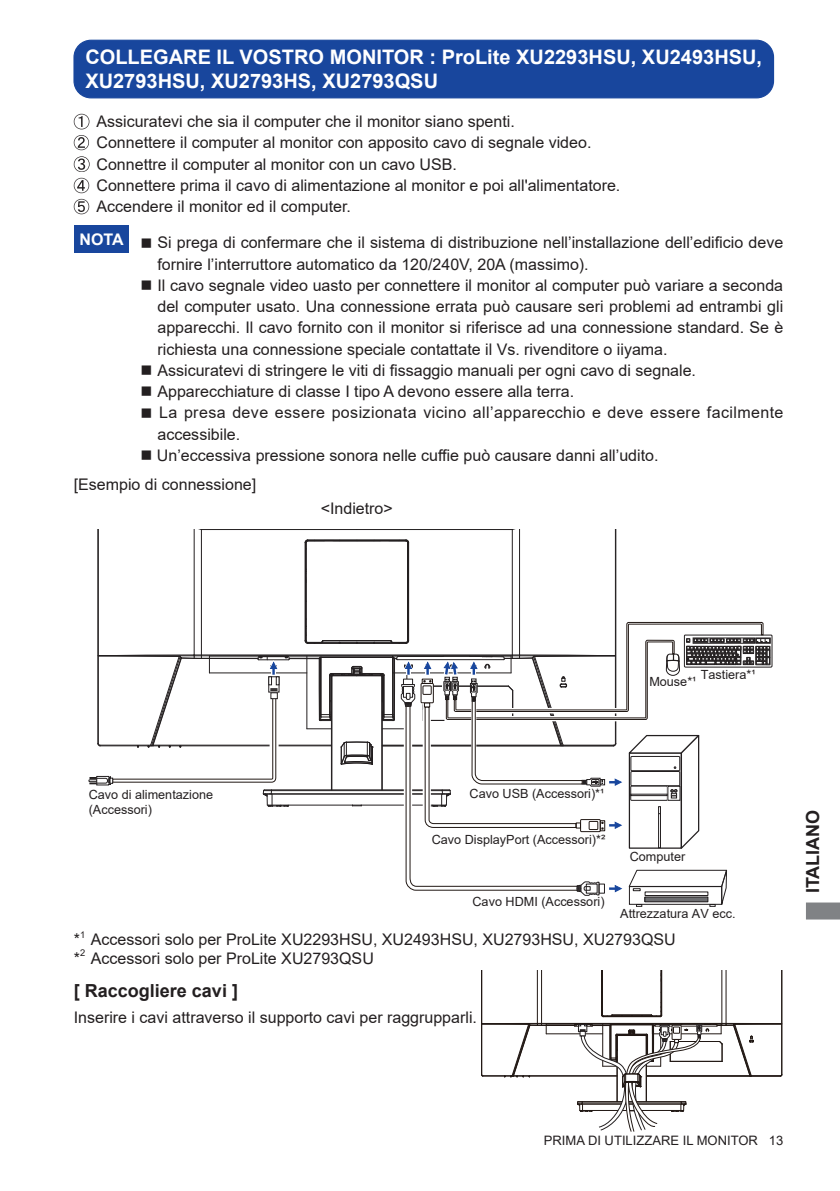
<style>
.page{position:relative;width:840px;height:1191px;background:#fff}
.page>*{position:absolute;margin:0;border:0;box-sizing:border-box;transform-origin:0 0}
.t1{font:700 20px/24px "Arial";color:#fff}
.t2{font:700 18px "Arial";color:#231f20}
.t3{font:16px/21.2px "Arial";color:#231f20}
.t4{font:16px/21.2px "Arial";letter-spacing:.025em;color:#231f20}
.t5{font:13px "Arial";color:#231f20}
.t6{font:12.6px/15.2px "Arial";color:#231f20}
.t7{font:9.4px "Arial";color:#231f20}
</style>
<div class="page">
<svg style="left:806px;top:902px;width:33px;height:17px"></svg>
<div style="left:74px;top:40px;width:699px;height:58px;background:#18469d;border-radius:17px"></div>
<div style="left:73px;top:40px;width:700px;height:58px;border:1px solid #18469d;border-radius:17px"></div>
<svg style="left:74px;top:114px;width:15px;height:15px"></svg>
<svg style="left:74px;top:135px;width:15px;height:15px"></svg>
<svg style="left:74px;top:156px;width:15px;height:16px"></svg>
<svg style="left:74px;top:178px;width:15px;height:15px"></svg>
<svg style="left:74px;top:199px;width:15px;height:15px"></svg>
<div style="left:74px;top:226px;width:55px;height:27px;background:#18469d"></div>
<hr style="left:97px;top:529px;width:1px;height:214px;background:#231f20">
<hr style="left:98px;top:529px;width:1px;height:126px;background:#231f20">
<hr style="left:194px;top:529px;width:1px;height:126px;background:#231f20">
<hr style="left:201px;top:529px;width:1px;height:129px;background:#231f20">
<hr style="left:511px;top:529px;width:1px;height:129px;background:#231f20">
<hr style="left:519px;top:529px;width:1px;height:126px;background:#231f20">
<hr style="left:614px;top:529px;width:1px;height:126px;background:#231f20">
<hr style="left:615px;top:529px;width:1px;height:214px;background:#231f20">
<svg style="left:193px;top:529px;width:323px;height:1px"></svg>
<div style="left:683px;top:634px;width:88px;height:33px;border:1px solid #231f20"></div>
<div style="left:755px;top:638px;width:15px;height:5px;border:1px solid #231f20"></div>
<svg style="left:88px;top:539px;width:681px;height:368px"></svg>
<hr style="left:481px;top:970px;width:1px;height:53px;background:#211814">
<hr style="left:536px;top:970px;width:1px;height:53px;background:#211814">
<hr style="left:541px;top:970px;width:1px;height:55px;background:#211814">
<hr style="left:721px;top:970px;width:1px;height:55px;background:#211814">
<hr style="left:725px;top:970px;width:1px;height:53px;background:#211814">
<hr style="left:780px;top:970px;width:1px;height:53px;background:#211814">
<hr style="left:781px;top:970px;width:1px;height:104px;background:#211814">
<svg style="left:601px;top:970px;width:61px;height:47px"></svg>
<svg style="left:481px;top:1023px;width:301px;height:109px"></svg>
<p class="t1" style="left:85px;top:45px;width:678px">COLLEGARE IL VOSTRO MONITOR : ProLite XU2293HSU, XU2493HSU,<br>XU2793HSU, XU2793HS, XU2793QSU</p>
<p class="t3" style="left:96px;top:111px;width:525px">Assicuratevi che sia il computer che il monitor siano spenti.<br>Connettere il computer al monitor con apposito cavo di segnale video.<br>Connettre il computer al monitor con un cavo USB.<br>Connettere prima il cavo di alimentazione al monitor e poi all'alimentatore.<br>Accendere il monitor ed il computer.</p>
<p class="t3" style="left:157px;top:232px;width:627px;text-indent:-78px"><sup>NOTA</sup> ■ Si prega di confermare che il sistema di distribuzione nell’installazione dell’edificio deve fornire l’interruttore automatico da 120/240V, 20A (massimo).</p>
<p class="t3" style="left:157px;top:274px;width:627px;text-align:justify;text-indent:-17px">■ Il cavo segnale video uasto per connettere il monitor al computer può variare a seconda del computer usato. Una connessione errata può causare seri problemi ad entrambi gli apparecchi. Il cavo fornito con il monitor si riferisce ad una connessione standard. Se è richiesta una connessione speciale contattate il Vs. rivenditore o iiyama.</p>
<p class="t3" style="left:140px;top:359px;width:556px">■ Assicuratevi di stringere le viti di fissaggio manuali per ogni cavo di segnale.</p>
<p class="t3" style="left:140px;top:381px;width:435px">■ Apparecchiature di classe I tipo A devono essere alla terra.</p>
<p class="t4" style="left:157px;top:402px;width:627px;text-indent:-17px">■ La presa deve essere posizionata vicino all’apparecchio e deve essere facilmente accessibile.</p>
<p class="t3" style="left:140px;top:444px;width:519px">■ Un’eccessiva pressione sonora nelle cuffie può causare danni all’udito.</p>
<p class="t3" style="left:74px;top:474px;width:184px">[Esempio di connessione]</p>
<p class="t3" style="left:320px;top:498px;width:74px">&lt;Indietro&gt;</p>
<p class="t6" style="left:89px;top:786px;width:126px">Cavo di alimentazione (Accessori)</p>
<p class="t6" style="left:700px;top:666px;width:56px">Tastiera*¹</p>
<p class="t6" style="left:649px;top:674px;width:49px">Mouse*¹</p>
<p class="t6" style="left:469px;top:786px;width:136px">Cavo USB (Accessori)*¹</p>
<p class="t6" style="left:431px;top:832px;width:175px">Cavo DisplayPort (Accessori)*²</p>
<p class="t6" style="left:472px;top:894px;width:133px">Cavo HDMI (Accessori)</p>
<p class="t6" style="left:629px;top:848px;width:57px">Computer</p>
<p class="t6" style="left:620px;top:905px;width:117px">Attrezzatura AV ecc.</p>
<p class="t3" style="left:74px;top:929px;width:8px">*</p>
<p class="t7" style="left:80px;top:928px;width:7px">1</p>
<p class="t3" style="left:91px;top:929px;width:586px">Accessori solo per ProLite XU2293HSU, XU2493HSU, XU2793HSU, XU2793QSU</p>
<p class="t3" style="left:74px;top:947px;width:8px">*</p>
<p class="t7" style="left:80px;top:946px;width:7px">2</p>
<p class="t3" style="left:91px;top:947px;width:284px">Accessori solo per ProLite XU2793QSU</p>
<p class="t2" style="left:74px;top:977px;width:166px">[ Raccogliere cavi ]</p>
<p class="t3" style="left:74px;top:1007px;width:404px">Inserire i cavi attraverso il supporto cavi per raggrupparli.</p>
<p class="t2" style="left:799px;top:893px;width:85px;rotate:-90deg">ITALIANO</p>
<p class="t5" style="left:543px;top:1131px;width:241px">PRIMA DI UTILIZZARE IL MONITOR 13</p>
</div>
